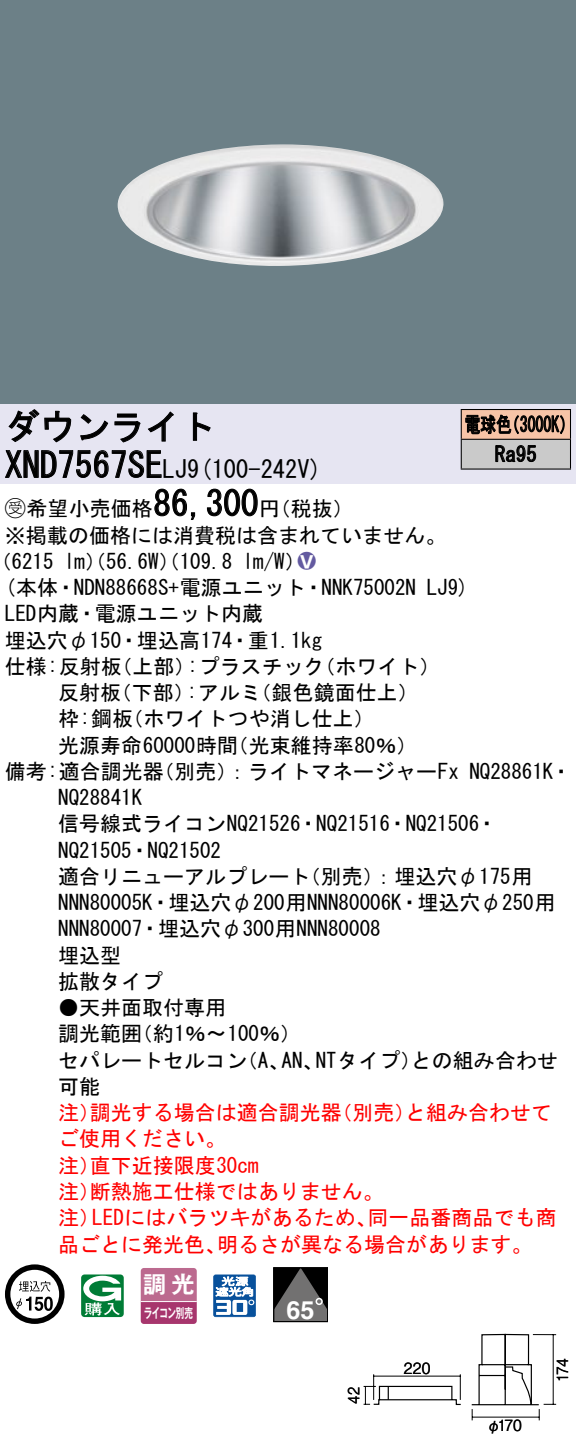
<style>
.page{position:relative;width:576px;height:1444px;background:#fff}
.page>*{position:absolute;margin:0;border:0;box-sizing:border-box;transform-origin:0 0}
.t1{font:35px "MS Gothic";color:#000}
.t2{font:700 25.2px "Helvetica LT Std";color:#fff}
.t3{font:24.5px "MS Gothic";color:#000}
.t4{font:23.1px "Gothic MB101 Pro De Bold 90 pv RKSJ H";color:#fff}
.t5{font:21px/26.2px "MS Gothic";color:#000}
.t6{font:21px/26.2px "MS Gothic";color:#f00}
.t7{font:21px/29.8px "MS Gothic";color:#000;scale:.75 1}
.t8{font:21px "Ford Classification 1";color:#635aa0}
.t9{font:15.4px "Gothic BBB Pro Medium 90 pv RKSJ H";letter-spacing:-.005em;color:#000;scale:.9 1}
.t10{font:15.4px "Gothic BBB Pro Medium 90 pv RKSJ H";letter-spacing:-.005em;color:#000;scale:.85 1}
.t11{font:13.3px "Gothic MB101 Pro De Bold 90 pv RKSJ H";letter-spacing:-.05em;color:#fff;scale:.65 1}
.s1{font-size:24.5px}
.s2{font-family:"Ford Classification 1"}
.s3{color:#fff}
</style>
<div class="page">
<div style="left:0;top:0;width:575px;height:404px;background:#6c8087"></div>
<img style="left:118px;top:144px;width:326px;height:122px">
<div style="left:0;top:404px;width:575px;height:79px;background:#e6e5f2"></div>
<svg style="left:8px;top:409px;width:64px;height:34px"></svg>
<svg style="left:80px;top:413px;width:60px;height:30px"></svg>
<svg style="left:147px;top:411px;width:26px;height:31px"></svg>
<svg style="left:192px;top:412px;width:19px;height:29px"></svg>
<svg style="left:5px;top:450px;width:157px;height:28px"></svg>
<svg style="left:154px;top:488px;width:42px;height:32px"></svg>
<svg style="left:207px;top:488px;width:51px;height:29px"></svg>
<svg style="left:5px;top:1264px;width:59px;height:60px"></svg>
<svg style="left:44px;top:1296px;width:9px;height:15px"></svg>
<svg style="left:81px;top:1274px;width:43px;height:43px"></svg>
<svg style="left:140px;top:1268px;width:56px;height:56px;background:#b45883"></svg>
<hr style="left:141px;top:1301px;width:55px;height:1px;background:#fff">
<svg style="left:213px;top:1274px;width:43px;height:43px"></svg>
<svg style="left:273px;top:1267px;width:54px;height:53px;background:#474747"></svg>
<svg style="left:315px;top:1297px;width:7px;height:8px"></svg>
<div style="left:273px;top:1268px;width:55px;height:54px;border:1px solid #000"></div>
<div style="left:461px;top:409px;width:109px;height:30px;background:#f7c4a7"></div>
<div style="left:461px;top:439px;width:109px;height:30px;background:#cacaca"></div>
<hr style="left:460px;top:409px;width:110px;height:1px;background:#000">
<hr style="left:569px;top:410px;width:2px;height:29px;background:#000">
<hr style="left:460px;top:439px;width:110px;height:1px;background:#000">
<hr style="left:569px;top:440px;width:2px;height:28px;background:#000">
<hr style="left:460px;top:468px;width:110px;height:2px;background:#000">
<svg style="left:460px;top:410px;width:104px;height:58px"></svg>
<svg style="left:363px;top:1374px;width:98px;height:31px"></svg>
<svg style="left:471px;top:1333px;width:85px;height:87px"></svg>
<h1 class="t1" style="left:5px;top:409px;width:212px">ダウンライト</h1>
<p class="t3" style="left:187px;top:456px;width:136px">(9 100-242 (V</p>
<h1 class="t1" style="left:5px;top:447px;width:184px">XND7567SE<span class="s1">LJ</span></h1>
<h1 class="t1" style="left:153px;top:486px;width:106px">86,300</h1>
<p class="t5" style="left:5px;top:495px;width:442px"><span class="s2">B</span>希望小売価格<br>※掲載の価格には消費税は含まれていません。</p>
<p class="t8" style="left:298px;top:550px;width:19px">2<span class="s3">8</span></p>
<p class="t5" style="left:259px;top:495px;width:96px">（円税抜(</p>
<p class="t5" style="left:243px;top:548px;width:64px">l m (W/</p>
<p class="t5" style="left:-9px;top:548px;width:65px">（6215</p>
<p class="t5" style="left:64px;top:548px;width:169px">lm）（56.6 ）（W 109.8</p>
<p class="t7" style="left:494px;top:409px;width:57px;text-indent:-30px">電球色<br>Ra95</p>
<p class="t7" style="left:504px;top:409px;width:96px">（3000 (K</p>
<p class="t5" style="left:5px;top:574px;width:412px">(本体・NDN88668 +S 電源ユニット・NNK75002N</p>
<p class="t5" style="left:5px;top:600px;width:259px">LED内蔵・電源ユニット内蔵</p>
<p class="t5" style="left:5px;top:627px;width:318px">埋込穴φ150・埋込高174・重1.1kg</p>
<p class="t5" style="left:314px;top:653px;width:127px">（ホワイト(</p>
<p class="t5" style="left:426px;top:574px;width:44px">LJ (9</p>
<p class="t5" style="left:187px;top:653px;width:139px">:プラスチック</p>
<p class="t5" style="left:5px;top:653px;width:118px">仕様:反射板</p>
<p class="t5" style="left:111px;top:653px;width:85px">（上部）</p>
<p class="t5" style="left:58px;top:679px;width:64px">反射板</p>
<p class="t5" style="left:111px;top:679px;width:85px">（下部）</p>
<p class="t5" style="left:187px;top:679px;width:76px">:アルミ</p>
<p class="t5" style="left:250px;top:679px;width:169px">（銀色鏡面仕上(</p>
<p class="t5" style="left:58px;top:705px;width:76px">枠:鋼板</p>
<p class="t5" style="left:122px;top:705px;width:253px">（ホワイトつや消し仕上(</p>
<p class="t5" style="left:58px;top:732px;width:181px">光源寿命60000時間</p>
<p class="t5" style="left:227px;top:732px;width:191px">（光束維持率80％(</p>
<p class="t5" style="left:153px;top:758px;width:307px">（別売：）ライトマネージャーFx</p>
<p class="t5" style="left:5px;top:758px;width:160px">備考:適合調光器</p>
<p class="t5" style="left:58px;top:784px;width:85px">NQ28841K</p>
<p class="t5" style="left:58px;top:810px;width:441px">信号線式ライコンNQ21526・NQ21516・NQ21506・</p>
<p class="t5" style="left:58px;top:837px;width:164px">NQ21505・NQ21502</p>
<p class="t5" style="left:300px;top:863px;width:234px">（別売：）埋込穴φ175用</p>
<p class="t5" style="left:469px;top:758px;width:104px">NQ28861 ・K</p>
<p class="t5" style="left:58px;top:863px;width:498px">適合リニューアルプレート<br>NNN80005 ・K 埋込穴φ200用NNN80006 ・K 埋込穴φ250用<br>NNN80007・埋込穴φ300用NNN80008<br>埋込型<br>拡散タイプ</p>
<p class="t5" style="left:132px;top:994px;width:171px;text-indent:-73px">●天井面取付専用<br>（約1％〜100％(</p>
<p class="t5" style="left:58px;top:1020px;width:85px">調光範囲</p>
<p class="t5" style="left:315px;top:1047px;width:107px">NTタイプ）</p>
<p class="t5" style="left:411px;top:1047px;width:148px">との組み合わせ</p>
<p class="t5" style="left:58px;top:1047px;width:190px">セパレートセルコン可能</p>
<p class="t5" style="left:237px;top:1047px;width:54px">（、A</p>
<p class="t5" style="left:281px;top:1047px;width:43px">AN、</p>
<p class="t6" style="left:90px;top:1099px;width:253px">調光する場合は適合調光器</p>
<p class="t6" style="left:331px;top:1099px;width:85px">（別売）</p>
<p class="t6" style="left:405px;top:1099px;width:148px">と組み合わせて</p>
<p class="t6" style="left:58px;top:1099px;width:43px">注）</p>
<p class="t6" style="left:58px;top:1125px;width:169px">ご使用ください。</p>
<p class="t6" style="left:90px;top:1152px;width:170px">直下近接限度30cm</p>
<p class="t6" style="left:90px;top:1152px;width:295px;text-indent:-32px">注）<br>断熱施工仕様ではありません。</p>
<p class="t6" style="left:58px;top:1178px;width:43px">注）</p>
<p class="t6" style="left:92px;top:1204px;width:286px">LEDにはバラツキがあるため、</p>
<p class="t6" style="left:367px;top:1204px;width:190px">同一品番商品でも商</p>
<p class="t6" style="left:58px;top:1204px;width:43px">注）</p>
<p class="t6" style="left:58px;top:1230px;width:169px">品ごとに発光色、</p>
<p class="t6" style="left:217px;top:1230px;width:317px">明るさが異なる場合があります。</p>
<p class="t4" style="left:143px;top:1265px;width:53px">調光</p>
<p class="t11" style="left:144px;top:1301px;width:77px">ライコン別売</p>
<p class="t2" style="left:286px;top:1294px;width:30px">65</p>
<p class="t10" style="left:341px;top:1403px;width:21px;rotate:-90deg">42</p>
<p class="t9" style="left:403px;top:1355px;width:31px">220</p>
<p class="t9" style="left:497px;top:1413px;width:28px">170</p>
<p class="t9" style="left:486px;top:1413px;width:17px">φ</p>
<p class="t9" style="left:550px;top:1381px;width:27px;rotate:-90deg">174</p>
</div>
